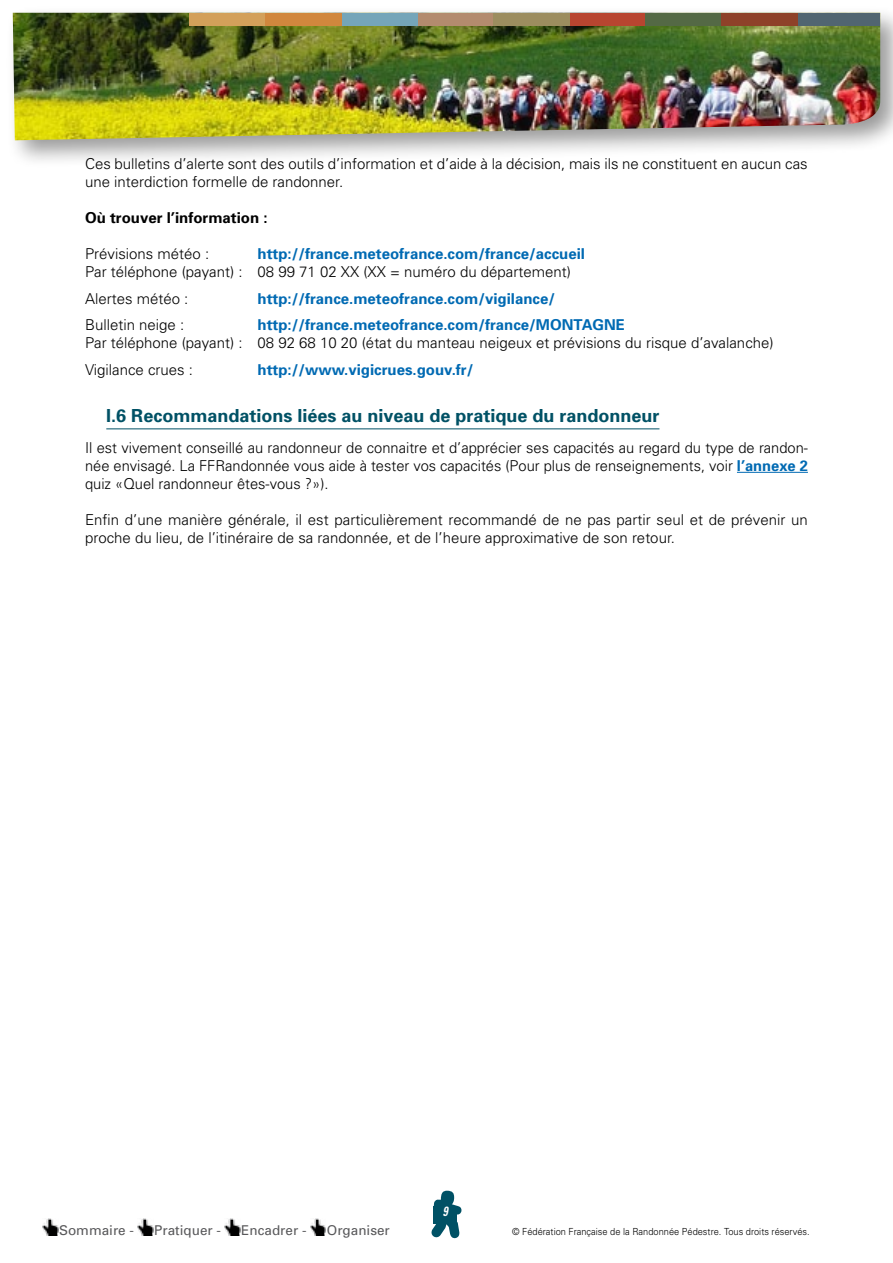
<style>
.page{position:relative;width:893px;height:1263px;background:#fff}
.page>*{position:absolute;margin:0;border:0;box-sizing:border-box;transform-origin:0 0}
.Titre_Niv_2{font:700 18px "Univers";color:#005165}
.t1{font:300 15px/18px "Univers";color:#000}
.t2{font:700 15px "Univers";color:#006ab3}
.t3{font:700 15px "Univers";color:#000}
.t4{font:13.5px "Univers";color:#58585a}
.t5{font:italic 700 condensed 13.35px "Univers";color:#fff;scale:.85 1}
.t6{font:300 9.75px "Univers";color:#000;scale:.95 1}
.s1{font-weight:700;color:#006ab3}
</style>
<div class="page">
<div style="left:5px;top:5px;width:888px;height:163px;background:#000;opacity:.4"></div>
<img style="left:13px;top:13px;width:867px;height:127px">
<div style="left:189px;top:13px;width:76px;height:13px;background:#d3a05a"></div>
<div style="left:417px;top:13px;width:76px;height:13px;background:#b38b6e"></div>
<div style="left:569px;top:13px;width:76px;height:13px;background:#b84530"></div>
<div style="left:645px;top:13px;width:76px;height:13px;background:#546945"></div>
<div style="left:341px;top:13px;width:76px;height:13px;background:#75a5b9"></div>
<div style="left:797px;top:13px;width:83px;height:13px;background:#516571"></div>
<div style="left:265px;top:13px;width:76px;height:13px;background:#d1873d"></div>
<div style="left:721px;top:13px;width:76px;height:13px;background:#8e4129"></div>
<div style="left:493px;top:13px;width:76px;height:13px;background:#9c8d5f"></div>
<hr style="left:106px;top:428px;width:553px;height:1px;background:#005165">
<hr style="left:737px;top:472px;width:71px;height:1px;background:#006ab3">
<img style="left:43px;top:1218px;width:15px;height:17px">
<img style="left:138px;top:1218px;width:15px;height:17px">
<img style="left:225px;top:1218px;width:15px;height:17px">
<img style="left:310px;top:1218px;width:16px;height:17px">
<svg style="left:431px;top:1191px;width:31px;height:47px"></svg>
<div style="left:433px;top:1206px;width:24px;height:17px;background:#005165"></div>
<p class="t1" style="left:85px;top:155px;width:724px">Ces bulletins d’alerte sont des outils d’information et d’aide à la décision, mais ils ne constituent en aucun cas une interdiction formelle de randonner.</p>
<p class="t3" style="left:85px;top:208px;width:184px">Où trouver l’information :</p>
<p class="t1" style="left:85px;top:245px;width:126px">Prévisions météo :</p>
<p class="t2" style="left:258px;top:244px;width:329px">http://france.meteofrance.com/france/accueil</p>
<p class="t1" style="left:85px;top:263px;width:487px">Par téléphone (payant) : 08 99 71 02 XX (XX = numéro du département)</p>
<p class="t1" style="left:85px;top:289px;width:105px">Alertes météo :</p>
<p class="t2" style="left:258px;top:289px;width:299px">http://france.meteofrance.com/vigilance/</p>
<p class="t1" style="left:85px;top:316px;width:101px">Bulletin neige :</p>
<p class="t2" style="left:258px;top:315px;width:369px">http://france.meteofrance.com/france/MONTAGNE</p>
<p class="t1" style="left:85px;top:334px;width:690px">Par téléphone (payant) : 08 92 68 10 20 (état du manteau neigeux et prévisions du risque d’avalanche)</p>
<p class="t1" style="left:85px;top:360px;width:110px">Vigilance crues :</p>
<p class="t2" style="left:258px;top:360px;width:217px">http://www.vigicrues.gouv.fr/</p>
<p class="Titre_Niv_2" style="left:106px;top:404px;width:555px">I.6 Recommandations liées au niveau de pratique du randonneur</p>
<p class="t1" style="left:85px;top:438px;width:724px;text-align:justify">Il est vivement conseillé au randonneur de connaitre et d’apprécier ses capacités au regard du type de randon&shy;née envisagé. La FFRandonnée vous aide à tester vos capacités (Pour plus de renseignements, voir <span class="s1">l’annexe 2 </span>quiz «Quel randonneur êtes-vous ?»).</p>
<p class="t1" style="left:85px;top:510px;width:724px">Enfin d’une manière générale, il est particulièrement recommandé de ne pas partir seul et de prévenir un proche du lieu, de l’itinéraire de sa randonnée, et de l’heure approximative de son retour.</p>
<p class="t4" style="left:59px;top:1222px;width:77px">Sommaire -</p>
<p class="t4" style="left:154px;top:1222px;width:68px">Pratiquer -</p>
<p class="t4" style="left:241px;top:1222px;width:67px">Encadrer -</p>
<p class="t4" style="left:327px;top:1222px;width:65px">Organiser</p>
<p class="t5" style="left:443px;top:1203px;width:7px">9</p>
<p class="t6" style="left:512px;top:1225px;width:315px">© Fédération Française de la Randonnée Pédestre. Tous droits réservés.</p>
</div>
